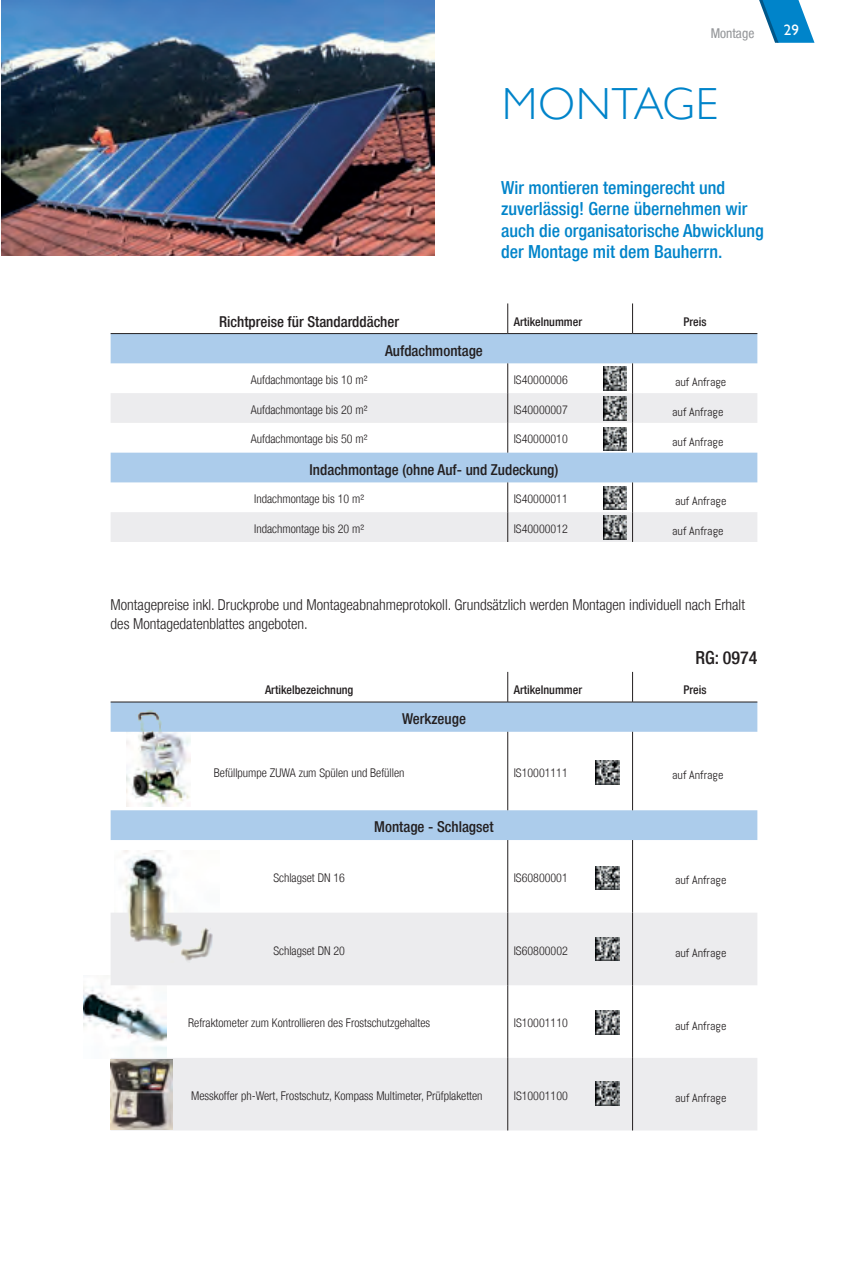
<style>
.page{position:relative;width:851px;height:1263px;background:#fff}
.page>*{position:absolute;margin:0;border:0;box-sizing:border-box;transform-origin:0 0}
.t1{font:300 45px "Gill Sans";letter-spacing:.02em;color:#0084ca}
.t2{font:500 condensed 18px/21.6px "Helvetica Neue LT";color:#0084ca}
.t3{font:500 condensed 18px "Helvetica Neue LT";color:#231f20}
.t4{font:300 condensed 15px/19.5px "Helvetica Neue LT";color:#231f20}
.t5{font:500 condensed 15px "Helvetica Neue LT";color:#231f20}
.t6{font:15px "Gill Sans";color:#fff}
.t7{font:condensed 13.5px "Helvetica Neue LT";color:#939598}
.t8{font:300 condensed 12px "Helvetica Neue LT";color:#231f20}
.t9{font:12px "Abel";color:#231f20}
.t10{font:500 condensed 12px "Helvetica Neue LT";color:#231f20}
</style>
<div class="page">
<svg style="left:759px;top:0;width:55px;height:43px"></svg>
<svg style="left:111px;top:334px;width:646px;height:59px;fill:#accceb"></svg>
<svg style="left:111px;top:393px;width:646px;height:149px"></svg>
<hr style="left:111px;top:333px;width:396px;height:1px;background:#231f20">
<hr style="left:507px;top:333px;width:125px;height:1px;background:#231f20">
<hr style="left:632px;top:333px;width:125px;height:1px;background:#231f20">
<hr style="left:507px;top:303px;width:1px;height:30px;background:#231f20">
<hr style="left:507px;top:363px;width:1px;height:30px;background:#231f20">
<hr style="left:507px;top:393px;width:1px;height:30px;background:#231f20">
<hr style="left:507px;top:423px;width:1px;height:30px;background:#231f20">
<hr style="left:507px;top:482px;width:1px;height:30px;background:#231f20">
<hr style="left:507px;top:512px;width:1px;height:30px;background:#231f20">
<hr style="left:632px;top:303px;width:1px;height:30px;background:#231f20">
<hr style="left:632px;top:363px;width:1px;height:30px;background:#231f20">
<hr style="left:632px;top:393px;width:1px;height:30px;background:#231f20">
<hr style="left:632px;top:423px;width:1px;height:30px;background:#231f20">
<hr style="left:632px;top:482px;width:1px;height:30px;background:#231f20">
<hr style="left:632px;top:512px;width:1px;height:30px;background:#231f20">
<img style="left:1px;top:0;width:433px;height:255px">
<svg style="left:111px;top:703px;width:646px;height:137px"></svg>
<svg style="left:111px;top:913px;width:646px;height:217px;fill:#ececee"></svg>
<hr style="left:111px;top:702px;width:396px;height:1px;background:#231f20">
<hr style="left:507px;top:702px;width:125px;height:1px;background:#231f20">
<hr style="left:632px;top:702px;width:125px;height:1px;background:#231f20">
<hr style="left:507px;top:672px;width:1px;height:30px;background:#231f20">
<hr style="left:507px;top:732px;width:1px;height:78px;background:#231f20">
<hr style="left:507px;top:840px;width:1px;height:73px;background:#231f20">
<hr style="left:507px;top:913px;width:1px;height:72px;background:#231f20">
<hr style="left:507px;top:985px;width:1px;height:73px;background:#231f20">
<hr style="left:507px;top:1058px;width:1px;height:72px;background:#231f20">
<hr style="left:632px;top:672px;width:1px;height:30px;background:#231f20">
<hr style="left:632px;top:732px;width:1px;height:78px;background:#231f20">
<hr style="left:632px;top:840px;width:1px;height:73px;background:#231f20">
<hr style="left:632px;top:913px;width:1px;height:72px;background:#231f20">
<hr style="left:632px;top:985px;width:1px;height:73px;background:#231f20">
<hr style="left:632px;top:1058px;width:1px;height:72px;background:#231f20">
<img style="left:84px;top:975px;width:83px;height:83px">
<img style="left:114px;top:850px;width:105px;height:113px">
<img style="left:111px;top:1059px;width:61px;height:70px">
<img style="left:126px;top:706px;width:64px;height:100px">
<img style="left:603px;top:367px;width:23px;height:23px">
<img style="left:603px;top:397px;width:23px;height:23px">
<img style="left:603px;top:427px;width:23px;height:24px">
<img style="left:603px;top:486px;width:23px;height:24px">
<img style="left:603px;top:516px;width:23px;height:23px">
<img style="left:595px;top:760px;width:24px;height:24px">
<img style="left:595px;top:866px;width:24px;height:24px">
<img style="left:595px;top:937px;width:24px;height:24px">
<img style="left:595px;top:1011px;width:24px;height:23px">
<img style="left:595px;top:1082px;width:24px;height:23px">
<p class="t7" style="left:710px;top:25px;width:45px">Montage</p>
<p class="t6" style="left:783px;top:22px;width:16px">29</p>
<h1 class="t1" style="left:502px;top:78px;width:217px">MONTAGE</h1>
<h2 class="t2" style="left:501px;top:176px;width:264px">Wir montieren temingerecht und zuverlässig! Gerne übernehmen wir auch die organisatorische Abwicklung der Montage mit dem Bauherrn.</h2>
<p class="t5" style="left:219px;top:313px;width:181px">Richtpreise für Standarddächer</p>
<p class="t10" style="left:513px;top:314px;width:70px">Artikelnummer</p>
<p class="t10" style="left:683px;top:314px;width:25px">Preis</p>
<p class="t5" style="left:385px;top:341px;width:99px">Aufdachmontage</p>
<p class="t8" style="left:251px;top:373px;width:118px">Aufdachmontage bis 10 m²</p>
<p class="t8" style="left:513px;top:373px;width:56px">IS40000006</p>
<p class="t9" style="left:675px;top:375px;width:53px">auf Anfrage</p>
<p class="t8" style="left:251px;top:402px;width:118px">Aufdachmontage bis 20 m²</p>
<p class="t8" style="left:513px;top:402px;width:56px">IS40000007</p>
<p class="t9" style="left:672px;top:404px;width:53px">auf Anfrage</p>
<p class="t8" style="left:251px;top:432px;width:118px">Aufdachmontage bis 50 m²</p>
<p class="t8" style="left:513px;top:432px;width:56px">IS40000010</p>
<p class="t9" style="left:672px;top:434px;width:53px">auf Anfrage</p>
<p class="t5" style="left:309px;top:460px;width:250px">Indachmontage (ohne Auf- und Zudeckung)</p>
<p class="t8" style="left:254px;top:492px;width:111px">Indachmontage bis 10 m²</p>
<p class="t8" style="left:513px;top:492px;width:56px">IS40000011</p>
<p class="t9" style="left:675px;top:494px;width:53px">auf Anfrage</p>
<p class="t8" style="left:254px;top:521px;width:111px">Indachmontage bis 20 m²</p>
<p class="t8" style="left:513px;top:521px;width:56px">IS40000012</p>
<p class="t9" style="left:672px;top:523px;width:53px">auf Anfrage</p>
<p class="t4" style="left:111px;top:594px;width:635px">Montagepreise inkl. Druckprobe und Montageabnahmeprotokoll. Grundsätzlich werden Montagen individuell nach Erhalt des Montagedatenblattes angeboten.</p>
<h2 class="t3" style="left:695px;top:647px;width:63px">RG: 0974</h2>
<p class="t10" style="left:265px;top:683px;width:90px">Artikelbezeichnung</p>
<p class="t10" style="left:513px;top:683px;width:70px">Artikelnummer</p>
<p class="t10" style="left:683px;top:683px;width:25px">Preis</p>
<p class="t5" style="left:402px;top:710px;width:65px">Werkzeuge</p>
<p class="t8" style="left:214px;top:765px;width:192px">Befüllpumpe ZUWA zum Spülen und Befüllen</p>
<p class="t8" style="left:513px;top:765px;width:56px">IS10001111</p>
<p class="t9" style="left:672px;top:767px;width:53px">auf Anfrage</p>
<p class="t5" style="left:374px;top:818px;width:121px">Montage - Schlagset</p>
<p class="t8" style="left:273px;top:871px;width:73px">Schlagset DN 16</p>
<p class="t8" style="left:513px;top:871px;width:56px">IS60800001</p>
<p class="t9" style="left:675px;top:873px;width:53px">auf Anfrage</p>
<p class="t8" style="left:273px;top:943px;width:73px">Schlagset DN 20</p>
<p class="t8" style="left:513px;top:943px;width:56px">IS60800002</p>
<p class="t9" style="left:675px;top:945px;width:53px">auf Anfrage</p>
<p class="t8" style="left:188px;top:1016px;width:243px">Refraktometer zum Kontrollieren des Frostschutzgehaltes</p>
<p class="t8" style="left:513px;top:1016px;width:56px">IS10001110</p>
<p class="t9" style="left:675px;top:1018px;width:53px">auf Anfrage</p>
<p class="t8" style="left:191px;top:1088px;width:293px">Messkoffer ph-Wert, Frostschutz, Kompass Multimeter, Prüfplaketten</p>
<p class="t8" style="left:513px;top:1088px;width:56px">IS10001100</p>
<p class="t9" style="left:675px;top:1090px;width:53px">auf Anfrage</p>
</div>
